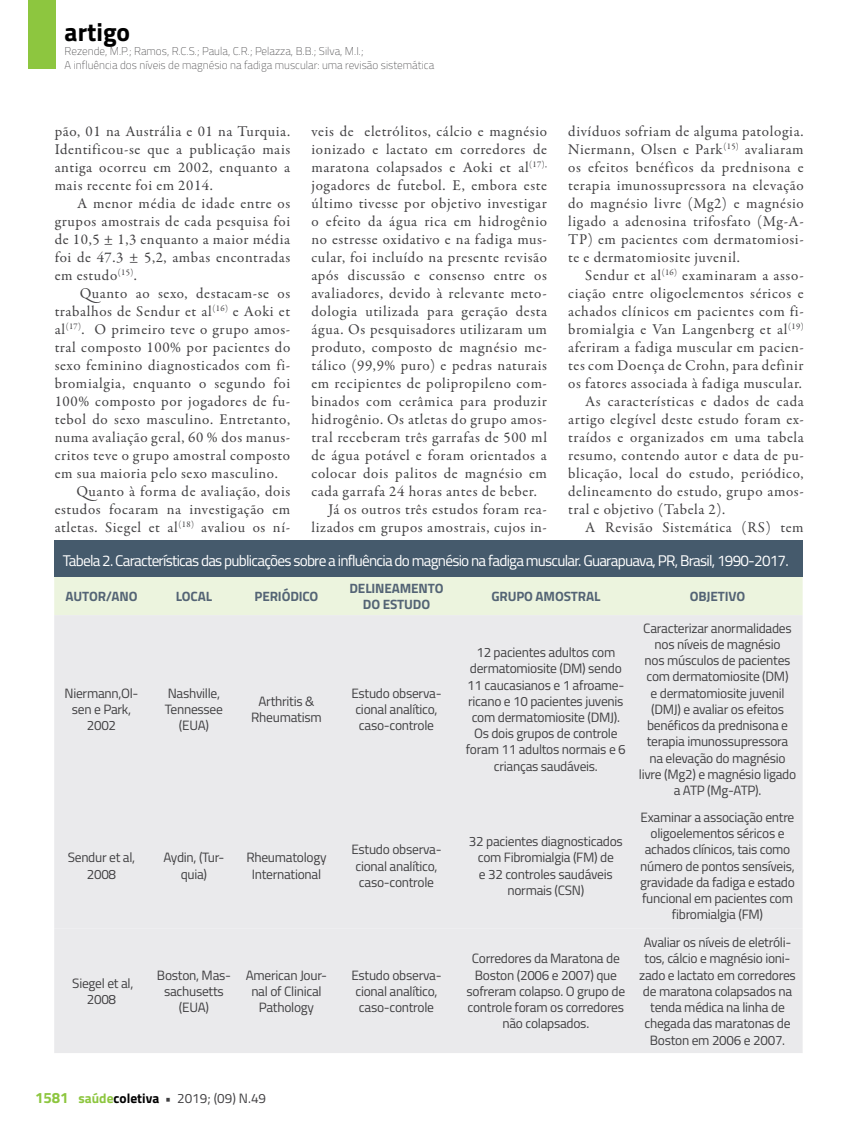
<style>
.page{position:relative;width:859px;height:1132px;background:#fff}
.page>*{position:absolute;margin:0;border:0;box-sizing:border-box;transform-origin:0 0}
.t1{font:700 25.5px "Titillium";color:#000}
.t2{font:15.45px "Titillium";letter-spacing:-.05em;color:#fff}
.t3{font:15px/18px "Garamond Premr Pro";letter-spacing:.04em;color:#414042;text-align:justify}
.t4{font:13.5px/16.2px "Titillium";letter-spacing:-.02em;color:#414042;text-align:center}
.t5{font:700 13.5px/16.2px "Titillium";letter-spacing:-.01em;color:#546475;text-align:center}
.t6{font:100 11.25px/13.5px "Titillium";color:#414042}
.s1{font-weight:700;font-size:15px;color:#8dc63f}
.s2{font-weight:700;color:#8dc63f}
.s3{font-weight:700;color:#000}
.s4{font-weight:700}
</style>
<div class="page">
<div style="left:28px;top:0;width:27px;height:69px;background:#8dc63f"></div>
<div style="left:54px;top:576px;width:749px;height:39px;background:#ecf4de"></div>
<div style="left:54px;top:615px;width:749px;height:313px;background:#eaeaec"></div>
<div style="left:54px;top:928px;width:749px;height:124px;background:#eaeaec"></div>
<div style="left:54px;top:540px;width:749px;height:36px;background:#455a6c"></div>
<h1 class="t1" style="left:65px;top:12px;width:67px">artigo</h1>
<p class="t6" style="left:65px;top:44px;width:371px">Rezende, M.P.; Ramos, R.C.S.; Paula, C.R.; Pelazza, B.B.; Silva, M.I.;<br>A influência dos níveis de magnésio na fadiga muscular: uma revisão sistemática</p>
<p class="t3" style="left:55px;top:122px;width:237px">pão, 01 na Austrália e 01 na Turquia.<br>Identificou-se que a publicação mais antiga ocorreu em 2002, enquanto a mais recente foi em 2014.</p>
<p class="t3" style="left:55px;top:194px;width:237px;text-indent:22px">A menor média de idade entre os grupos amostrais de cada pesquisa foi de 10,5 ± 1,3 enquanto a maior média foi de 47.3 ± 5,2, ambas encontradas em estudo<sup>(15)</sup>.</p>
<p class="t3" style="left:80px;top:284px;width:212px">Quanto ao sexo, destacam-se os</p>
<p class="t3" style="left:55px;top:302px;width:237px">trabalhos de Sendur et al<sup>(16)</sup> e Aoki et</p>
<p class="t3" style="left:55px;top:320px;width:237px">al<sup>(17)</sup>. O primeiro teve o grupo amos-</p>
<p class="t3" style="left:55px;top:338px;width:237px">tral composto 100% por pacientes do</p>
<p class="t3" style="left:55px;top:356px;width:237px">sexo feminino diagnosticados com fi-</p>
<p class="t3" style="left:55px;top:374px;width:237px">bromialgia, enquanto o segundo foi</p>
<p class="t3" style="left:55px;top:392px;width:237px">100% composto por jogadores de fu-</p>
<p class="t3" style="left:55px;top:410px;width:237px">tebol do sexo masculino. Entretanto,</p>
<p class="t3" style="left:55px;top:428px;width:237px">numa avaliação geral, 60 % dos manus-</p>
<p class="t3" style="left:55px;top:446px;width:237px">critos teve o grupo amostral composto</p>
<p class="t3" style="left:55px;top:464px;width:225px">em sua maioria pelo sexo masculino.</p>
<p class="t3" style="left:76px;top:482px;width:215px">Quanto à forma de avaliação, dois</p>
<p class="t3" style="left:55px;top:500px;width:237px">estudos focaram na investigação em</p>
<p class="t3" style="left:55px;top:518px;width:237px">atletas. Siegel et al<sup>(18)</sup> avaliou os ní-</p>
<p class="t3" style="left:311px;top:122px;width:237px">veis de eletrólitos, cálcio e magnésio</p>
<p class="t3" style="left:311px;top:140px;width:237px">ionizado e lactato em corredores de</p>
<p class="t3" style="left:311px;top:158px;width:237px">maratona colapsados e Aoki et al<sup>(17),</sup></p>
<p class="t3" style="left:311px;top:176px;width:237px">jogadores de futebol. E, embora este</p>
<p class="t3" style="left:311px;top:194px;width:237px">último tivesse por objetivo investigar</p>
<p class="t3" style="left:311px;top:212px;width:237px">o efeito da água rica em hidrogênio</p>
<p class="t3" style="left:311px;top:230px;width:237px">no estresse oxidativo e na fadiga mus-</p>
<p class="t3" style="left:311px;top:248px;width:237px">cular, foi incluído na presente revisão</p>
<p class="t3" style="left:311px;top:266px;width:237px">após discussão e consenso entre os</p>
<p class="t3" style="left:311px;top:284px;width:237px">avaliadores, devido à relevante meto-</p>
<p class="t3" style="left:311px;top:302px;width:237px">dologia utilizada para geração desta</p>
<p class="t3" style="left:311px;top:320px;width:237px">água. Os pesquisadores utilizaram um</p>
<p class="t3" style="left:311px;top:338px;width:237px">produto, composto de magnésio me-</p>
<p class="t3" style="left:311px;top:356px;width:237px">tálico (99,9% puro) e pedras naturais</p>
<p class="t3" style="left:311px;top:374px;width:237px">em recipientes de polipropileno com-</p>
<p class="t3" style="left:311px;top:392px;width:237px">binados com cerâmica para produzir</p>
<p class="t3" style="left:311px;top:410px;width:237px">hidrogênio. Os atletas do grupo amos-</p>
<p class="t3" style="left:311px;top:428px;width:237px">tral receberam três garrafas de 500 ml</p>
<p class="t3" style="left:311px;top:446px;width:237px">de água potável e foram orientados a</p>
<p class="t3" style="left:311px;top:464px;width:237px">colocar dois palitos de magnésio em</p>
<p class="t3" style="left:311px;top:482px;width:227px">cada garrafa 24 horas antes de beber.</p>
<p class="t3" style="left:328px;top:500px;width:220px">Já os outros três estudos foram rea-</p>
<p class="t3" style="left:311px;top:518px;width:237px">lizados em grupos amostrais, cujos in-</p>
<p class="t3" style="left:568px;top:122px;width:237px">divíduos sofriam de alguma patologia.<br>Niermann, Olsen e Park<sup>(15)</sup> avaliaram os efeitos benéficos da prednisona e terapia imunossupressora na elevação do magnésio livre (Mg2) e magnésio ligado a adenosina trifosfato (Mg-A-TP) em pacientes com dermatomiosi&shy;te e dermatomiosite juvenil.</p>
<p class="t3" style="left:585px;top:266px;width:220px">Sendur et al<sup>(16)</sup> examinaram a asso-</p>
<p class="t3" style="left:568px;top:284px;width:237px">ciação entre oligoelementos séricos e</p>
<p class="t3" style="left:568px;top:302px;width:237px">achados clínicos em pacientes com fi-</p>
<p class="t3" style="left:568px;top:320px;width:237px">bromialgia e Van Langenberg et al<sup>(19)</sup></p>
<p class="t3" style="left:568px;top:338px;width:237px">aferiram a fadiga muscular em pacien-</p>
<p class="t3" style="left:568px;top:356px;width:237px">tes com Doença de Crohn, para definir</p>
<p class="t3" style="left:568px;top:374px;width:235px">os fatores associada à fadiga muscular.</p>
<p class="t3" style="left:585px;top:392px;width:220px">As características e dados de cada</p>
<p class="t3" style="left:568px;top:410px;width:237px">artigo elegível deste estudo foram ex-</p>
<p class="t3" style="left:568px;top:428px;width:237px">traídos e organizados em uma tabela</p>
<p class="t3" style="left:568px;top:446px;width:237px">resumo, contendo autor e data de pu-</p>
<p class="t3" style="left:568px;top:464px;width:237px">blicação, local do estudo, periódico,</p>
<p class="t3" style="left:568px;top:482px;width:237px">delineamento do estudo, grupo amos-</p>
<p class="t3" style="left:568px;top:500px;width:159px">tral e objetivo (Tabela 2).</p>
<p class="t3" style="left:585px;top:518px;width:220px">A Revisão Sistemática (RS) tem</p>
<p class="t2" style="left:63px;top:549px;width:727px">Tabela 2. Características das publicações sobre a influência do magnésio na fadiga muscular. Guarapuava, PR, Brasil, 1990-2017.</p>
<p class="t5" style="left:66px;top:587px;width:73px">AUTOR/ANO</p>
<p class="t5" style="left:176px;top:587px;width:38px">LOCAL</p>
<p class="t5" style="left:255px;top:587px;width:65px">PERIÓDICO</p>
<p class="t5" style="left:349px;top:579px;width:96px">DELINEAMENTO<br>DO ESTUDO</p>
<p class="t5" style="left:491px;top:587px;width:110px">GRUPO AMOSTRAL</p>
<p class="t5" style="left:690px;top:587px;width:57px">OBJETIVO</p>
<p class="t4" style="left:65px;top:684px;width:75px">Niermann,Ol&shy;sen e Park,<br>2002</p>
<p class="t4" style="left:165px;top:684px;width:60px">Nashville,<br>Tennessee (EUA)</p>
<p class="t4" style="left:251px;top:692px;width:72px">Arthritis &amp;<br>Rheumatism</p>
<p class="t4" style="left:351px;top:684px;width:92px;text-align:left">Estudo observa&shy;cional analítico, caso-controle</p>
<p class="t4" style="left:466px;top:643px;width:161px">12 pacientes adultos com dermatomiosite (DM) sendo<br>11 caucasianos e 1 afroame&shy;ricano e 10 pacientes juvenis com dermatomiosite (DMJ).<br>Os dois grupos de controle foram 11 adultos normais e 6 crianças saudáveis.</p>
<p class="t4" style="left:68px;top:848px;width:69px">Sendur et al,<br>2008</p>
<p class="t4" style="left:163px;top:848px;width:63px">Aydin, (Tur&shy;quia)</p>
<p class="t4" style="left:246px;top:848px;width:82px">Rheumatology<br>International</p>
<p class="t4" style="left:351px;top:840px;width:92px;text-align:left">Estudo observa&shy;cional analítico, caso-controle</p>
<p class="t4" style="left:469px;top:832px;width:155px">32 pacientes diagnosticados com Fibromialgia (FM) de<br>e 32 controles saudáveis normais (CSN)</p>
<p class="t4" style="left:72px;top:973px;width:63px">Siegel et al,<br>2008</p>
<p class="t4" style="left:157px;top:965px;width:76px">Boston, Mas&shy;sachusetts (EUA)</p>
<p class="t4" style="left:246px;top:965px;width:83px">American Jour&shy;nal of Clinical<br>Pathology</p>
<p class="t4" style="left:351px;top:965px;width:92px;text-align:left">Estudo observa&shy;cional analítico, caso-controle</p>
<p class="t4" style="left:466px;top:949px;width:160px">Corredores da Maratona de<br>Boston (2006 e 2007) que sofreram colapso. O grupo de controle foram os corredores não colapsados.</p>
<p class="t4" style="left:639px;top:619px;width:159px">Caracterizar anormalidades nos níveis de magnésio<br>nos músculos de pacientes com dermatomiosite (DM)<br>e dermatomiosite juvenil (DMJ) e avaliar os efeitos benéficos da prednisona e terapia imunossupressora na elevação do magnésio livre (Mg2) e magnésio ligado a ATP (Mg-ATP).</p>
<p class="t4" style="left:640px;top:808px;width:156px">Examinar a associação entre oligoelementos séricos e achados clínicos, tais como número de pontos sensíveis, gravidade da fadiga e estado funcional em pacientes com fibromialgia (FM)</p>
<p class="t4" style="left:639px;top:933px;width:158px">Avaliar os níveis de eletróli&shy;tos, cálcio e magnésio ioni&shy;zado e lactato em corredores de maratona colapsados na tenda médica na linha de chegada das maratonas de<br>Boston em 2006 e 2007.</p>
<p class="t4" style="left:35px;top:1088px;width:233px"><span class="s1">1581</span> <span class="s2">saúde</span><span class="s3">coletiva</span> <span class="s4">•</span> 2019; (09) N.49</p>
</div>
